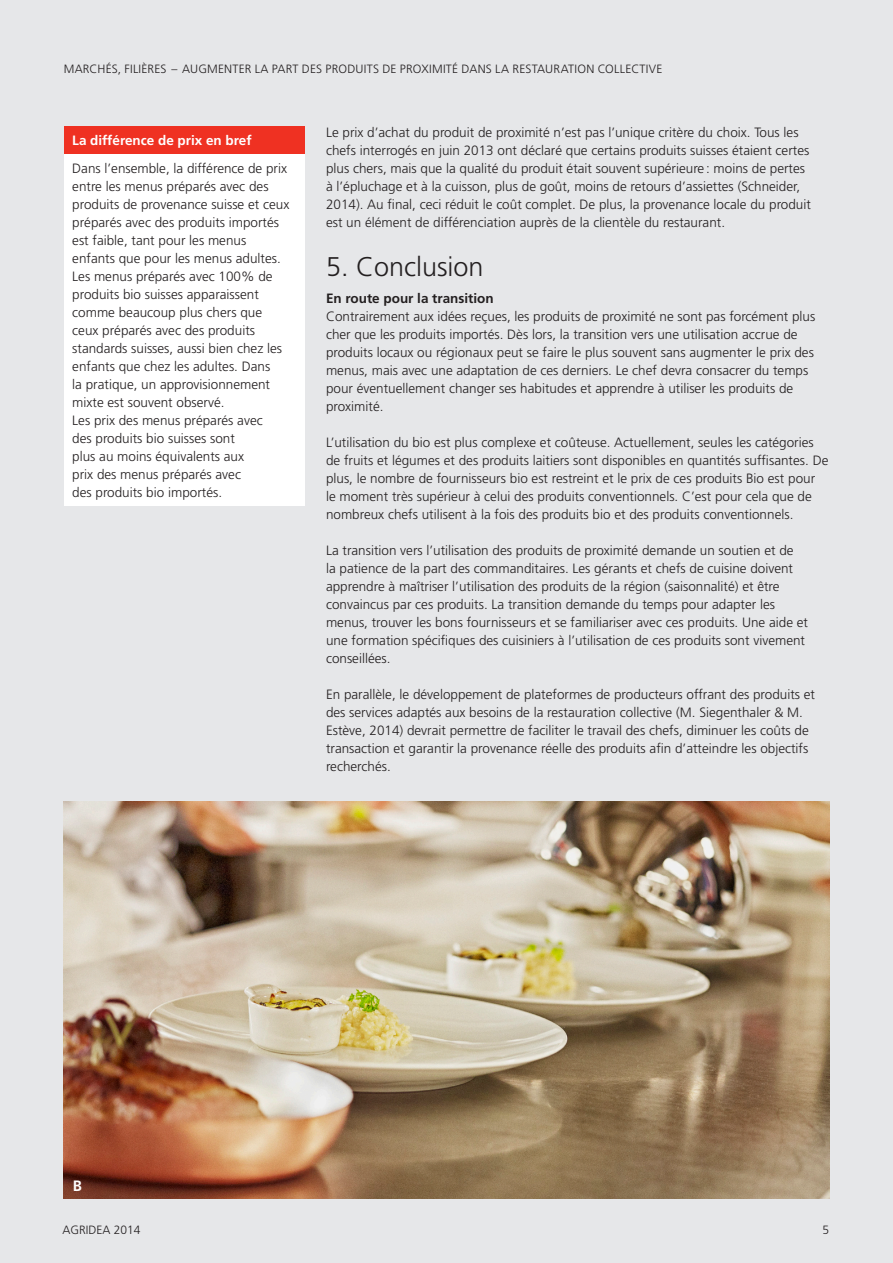
<style>
.page{position:relative;width:893px;height:1263px;background:#e6e7e9}
.page>*{position:absolute;margin:0;border:0;box-sizing:border-box;transform-origin:0 0}
.Sous-titre_Light{font:300 27px "Frutiger";color:#231f20}
.t1{font:700 15px "Frutiger";color:#fff}
.Texte_courant{font:300 13.5px/18px "Frutiger";color:#231f20}
.t2{font:700 13.5px "Frutiger";color:#fff}
.Sous-titre_Lead{font:700 13.5px "Frutiger";color:#231f20}
.Titre_rubrique{font:300 12px "Frutiger";letter-spacing:.015em;color:#231f20}
</style>
<div class="page">
<img style="left:64px;top:801px;width:765px;height:397px">
<div style="left:64px;top:126px;width:241px;height:28px;background:#ef3122"></div>
<div style="left:64px;top:154px;width:241px;height:351px;background:#fff"></div>
<p class="Titre_rubrique" style="left:64px;top:62px;width:600px">MARCHÉS, FILIÈRES – AUGMENTER LA PART DES PRODUITS DE PROXIMITÉ DANS LA RESTAURATION COLLECTIVE</p>
<p class="t2" style="left:72px;top:133px;width:181px">La différence de prix en bref</p>
<p class="Texte_courant" style="left:72px;top:159px;width:219px">Dans l’ensemble, la différence de prix entre les menus préparés avec des produits de provenance suisse et ceux préparés avec des produits importés est faible, tant pour les menus enfants que pour les menus adultes.<br>Les menus préparés avec 100% de produits bio suisses apparaissent comme beaucoup plus chers que ceux préparés avec des produits standards suisses, aussi bien chez les enfants que chez les adultes. Dans<br>la pratique, un approvisionnement mixte est souvent observé.</p>
<p class="Texte_courant" style="left:72px;top:411px;width:192px">Les prix des menus préparés avec des produits bio suisses sont<br>plus au moins équivalents aux prix des menus préparés avec des produits bio importés.</p>
<p class="Texte_courant" style="left:326px;top:123px;width:486px">Le prix d’achat du produit de proximité n’est pas l’unique critère du choix. Tous les chefs interrogés en juin 2013 ont déclaré que certains produits suisses étaient certes plus chers, mais que la qualité du produit était souvent supérieure : moins de pertes à l’épluchage et à la cuisson, plus de goût, moins de retours d’assiettes (Schneider, 2014). Au final, ceci réduit le coût complet. De plus, la provenance locale du produit est un élément de différenciation auprès de la clientèle du restaurant.</p>
<p class="Sous-titre_Light" style="left:326px;top:252px;width:159px">5. Conclusion</p>
<p class="Sous-titre_Lead" style="left:326px;top:291px;width:169px">En route pour la transition</p>
<p class="Texte_courant" style="left:326px;top:308px;width:491px">Contrairement aux idées reçues, les produits de proximité ne sont pas forcément plus cher que les produits importés. Dès lors, la transition vers une utilisation accrue de produits locaux ou régionaux peut se faire le plus souvent sans augmenter le prix des menus, mais avec une adaptation de ces derniers. Le chef devra consacrer du temps pour éventuellement changer ses habitudes et apprendre à utiliser les produits de proximité.</p>
<p class="Texte_courant" style="left:326px;top:434px;width:504px">L’utilisation du bio est plus complexe et coûteuse. Actuellement, seules les catégories de fruits et légumes et des produits laitiers sont disponibles en quantités suffisantes. De plus, le nombre de fournisseurs bio est restreint et le prix de ces produits Bio est pour<br>le moment très supérieur à celui des produits conventionnels. C’est pour cela que de nombreux chefs utilisent à la fois des produits bio et des produits conventionnels.</p>
<p class="Texte_courant" style="left:326px;top:542px;width:484px">La transition vers l’utilisation des produits de proximité demande un soutien et de<br>la patience de la part des commanditaires. Les gérants et chefs de cuisine doivent apprendre à maîtriser l’utilisation des produits de la région (saisonnalité) et être convaincus par ces produits. La transition demande du temps pour adapter les menus, trouver les bons fournisseurs et se familiariser avec ces produits. Une aide et une formation spécifiques des cuisiniers à l’utilisation de ces produits sont vivement conseillées.</p>
<p class="Texte_courant" style="left:326px;top:686px;width:491px">En parallèle, le développement de plateformes de producteurs offrant des produits et des services adaptés aux besoins de la restauration collective (M. Siegenthaler &amp; M.<br>Estève, 2014) devrait permettre de faciliter le travail des chefs, diminuer les coûts de transaction et garantir la provenance réelle des produits afin d’atteindre les objectifs recherchés.</p>
<p class="t1" style="left:73px;top:1176px;width:11px">B</p>
<p class="Titre_rubrique" style="left:62px;top:1223px;width:80px">AGRIDEA 2014</p>
<p class="Titre_rubrique" style="left:822px;top:1223px;width:8px">5</p>
</div>
